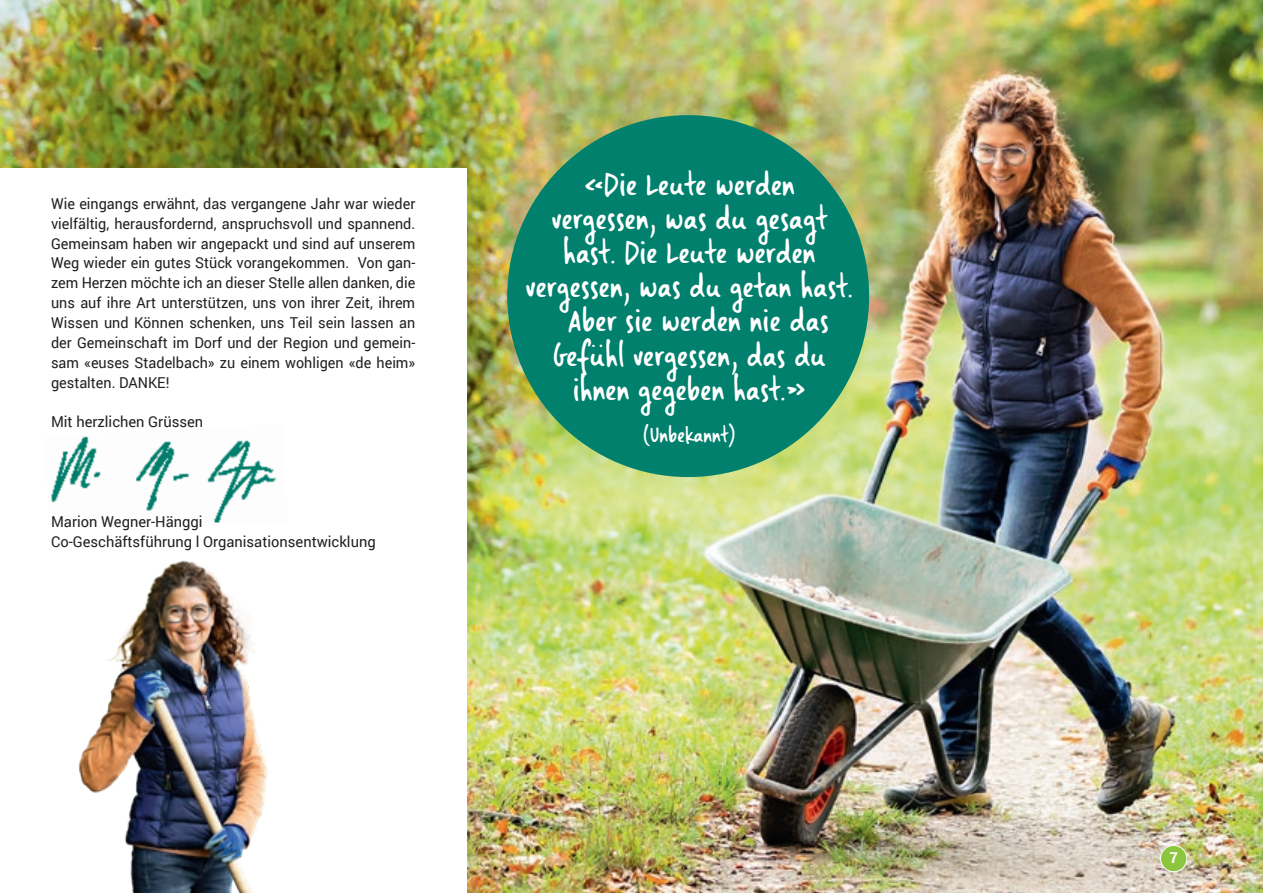
<style>
.page{position:relative;width:1263px;height:893px;background:#fff}
.page>*{position:absolute;margin:0;border:0;box-sizing:border-box;transform-origin:0 0}
.t1{font:28.5px "Landslide";letter-spacing:.01em;color:#fff}
.t2{font:19.5px "Landslide";letter-spacing:.01em;color:#fff}
.t3{font:15px/19.8px "Roboto";color:#231f20;text-align:justify;scale:.96 1}
.t4{font:15px/19.8px "Roboto";color:#231f20}
.t5{font:700 15px "Roboto";color:#fff}
.s1{font-size:23.7px}
</style>
<div class="page">
<img style="left:281px;top:0;width:982px;height:893px">
<img style="left:0;top:0;width:281px;height:168px">
<div style="left:0;top:169px;width:466px;height:724px;background:#fff"></div>
<img style="left:78px;top:560px;width:190px;height:333px">
<div style="left:507px;top:115px;width:362px;height:362px;background:#01806d;border-radius:50%"></div>
<img style="left:51px;top:436px;width:226px;height:86px">
<div style="left:1160px;top:845px;width:27px;height:27px;background:#8bc63e;border-radius:50%"></div>
<div style="left:1160px;top:845px;width:27px;height:27px;border:1px solid #fff;border-radius:50%"></div>
<p class="t3" style="left:51px;top:193px;width:381px">Wie eingangs erwähnt, das vergangene Jahr war wieder vielfältig, herausfordernd, anspruchsvoll und spannend.<br>Gemeinsam haben wir angepackt und sind auf unserem Weg wieder ein gutes Stück vorangekommen. Von gan&shy;zem Herzen möchte ich an dieser Stelle allen danken, die uns auf ihre Art unterstützen, uns von ihrer Zeit, ihrem Wissen und Können schenken, uns Teil sein lassen an der Gemeinschaft im Dorf und der Region und gemein&shy;sam «euses Stadelbach» zu einem wohligen «de heim» gestalten. DANKE!</p>
<p class="t4" style="left:51px;top:412px;width:154px">Mit herzlichen Grüssen</p>
<p class="t4" style="left:51px;top:511px;width:326px">Marion Wegner-Hänggi<br>Co-Geschäftsführung l Organisationsentwicklung</p>
<h1 class="t1" style="left:584px;top:168px;width:213px">«Die Leute werden</h1>
<h1 class="t1" style="left:552px;top:202px;width:276px">ver<span class="s1">g</span>essen, was du <span class="s1">g</span>esa<span class="s1">g</span>t</h1>
<h1 class="t1" style="left:563px;top:237px;width:254px">hast. Die Leute werden</h1>
<h1 class="t1" style="left:526px;top:271px;width:328px">ver<span class="s1">g</span>essen, was du <span class="s1">g</span>etan hast.</h1>
<h1 class="t1" style="left:568px;top:305px;width:262px">Aber sie werden nie das</h1>
<h1 class="t1" style="left:553px;top:339px;width:274px">Gefühl ver<span class="s1">g</span>essen, das du</h1>
<h1 class="t1" style="left:573px;top:373px;width:234px">ihnen <span class="s1">g</span>e<span class="s1">g</span>eben hast.»</h1>
<h2 class="t2" style="left:643px;top:424px;width:94px">(Unbekannt)</h2>
<p class="t5" style="left:1169px;top:847px;width:10px">7</p>
</div>
